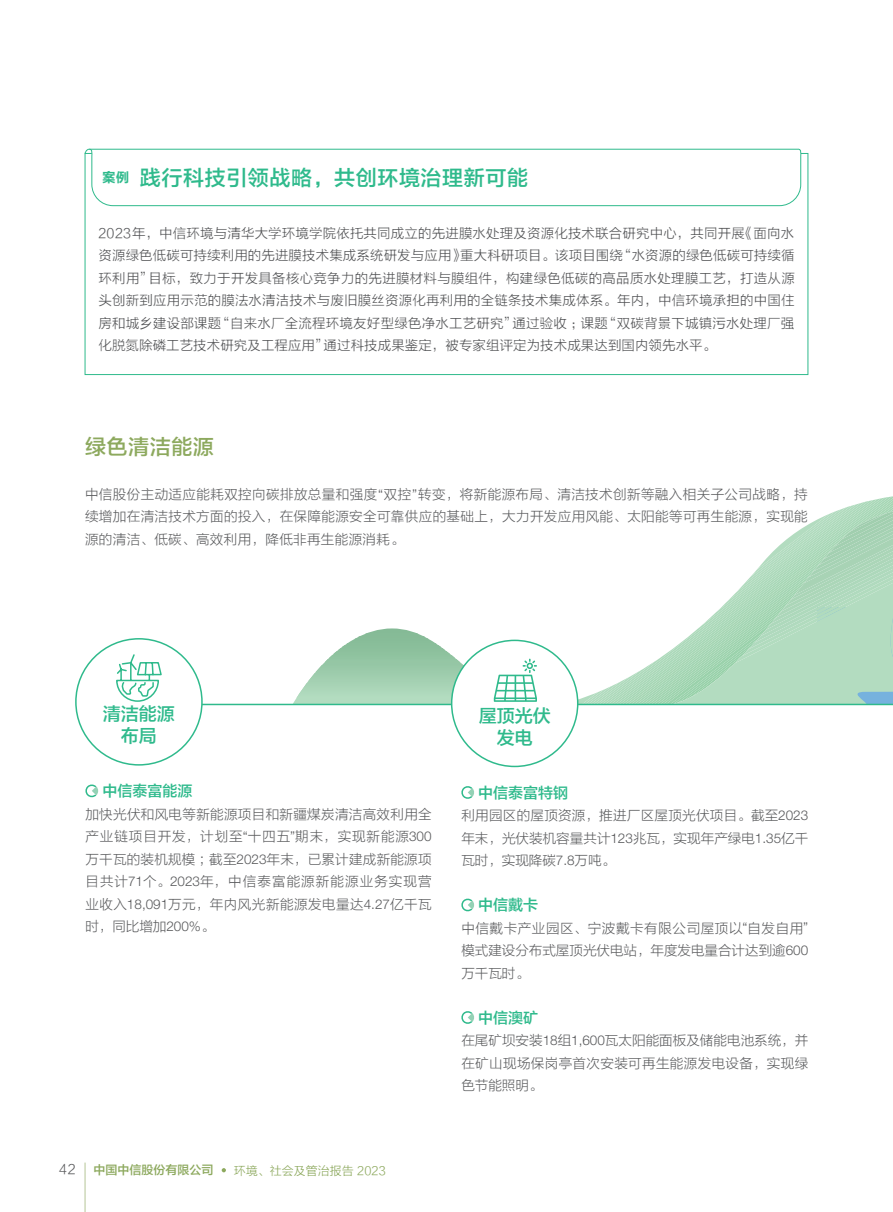
<style>
.page{position:relative;width:893px;height:1212px;background:#fff}
.page>*{position:absolute;margin:0;border:0;box-sizing:border-box;transform-origin:0 0}
.t1{font:21px "FZLTZHK GBK1 0";letter-spacing:.03em;color:#2fba8c}
.t2{font:21px "FZLTZHK GBK1 0";letter-spacing:.03em;color:#8da95e}
.t3{font:18px/22.5px "FZLTZHK GBK1 0";color:#2fba8c;text-align:center}
.t4{font:15px "FZLTZHK GBK1 0";color:#2fba8c}
.t5{font:13.5px/22.5px "FZLTXHK GBK1 0";letter-spacing:.03em;color:#57585a;text-align:justify}
.t6{font:13.5px/22.5px "FZLTXHK";letter-spacing:.005em;color:#57585a;text-align:justify}
.t7{font:12px "FZLTXHK";color:#8da95e}
.t8{font:12px "FZLTZHK GBK1 0";color:#8da95e}
.s1{font-family:"FZLTCHK GBK1 0";font-size:13.5px}
.s2{font-family:"Helvetica Neue LT Std";font-weight:300}
</style>
<div class="page">
<svg style="left:222px;top:1168px;width:4px;height:4px"></svg>
<hr style="left:85px;top:1162px;width:1px;height:50px;background:#b6c597">
<svg style="left:559px;top:496px;width:334px;height:208px"></svg>
<svg style="left:671px;top:503px;width:222px;height:201px"></svg>
<img style="left:889px;top:618px;width:4px;height:39px">
<svg style="left:365px;top:628px;width:53px;height:6px"></svg>
<hr style="left:292px;top:634px;width:241px;height:3px;background:#86bb97">
<hr style="left:292px;top:637px;width:241px;height:2px;background:#87bb97">
<hr style="left:292px;top:639px;width:241px;height:2px;background:#87bc98">
<hr style="left:292px;top:641px;width:241px;height:2px;background:#88bd99">
<hr style="left:292px;top:643px;width:241px;height:2px;background:#89be9a">
<hr style="left:292px;top:645px;width:241px;height:1px;background:#8abe9a">
<hr style="left:292px;top:646px;width:241px;height:2px;background:#8abf9b">
<hr style="left:292px;top:648px;width:241px;height:1px;background:#8bbf9c">
<hr style="left:292px;top:649px;width:241px;height:2px;background:#8cc09c">
<hr style="left:292px;top:652px;width:241px;height:1px;background:#8dc09d">
<hr style="left:292px;top:653px;width:241px;height:1px;background:#8ec19e">
<hr style="left:292px;top:654px;width:241px;height:2px;background:#8ec29e">
<hr style="left:292px;top:656px;width:241px;height:1px;background:#8fc39f">
<hr style="left:292px;top:657px;width:241px;height:1px;background:#90c3a0">
<hr style="left:292px;top:658px;width:241px;height:2px;background:#91c4a1">
<hr style="left:292px;top:660px;width:241px;height:1px;background:#93c5a3">
<hr style="left:292px;top:661px;width:241px;height:1px;background:#94c6a4">
<hr style="left:292px;top:662px;width:241px;height:1px;background:#95c6a4">
<hr style="left:292px;top:663px;width:241px;height:2px;background:#95c6a5">
<hr style="left:292px;top:665px;width:241px;height:1px;background:#96c7a5">
<hr style="left:292px;top:666px;width:241px;height:1px;background:#97c8a7">
<hr style="left:292px;top:667px;width:241px;height:1px;background:#98c8a7">
<hr style="left:292px;top:668px;width:241px;height:1px;background:#99c9a8">
<hr style="left:292px;top:669px;width:241px;height:1px;background:#9ac9a9">
<hr style="left:292px;top:670px;width:241px;height:1px;background:#9bcaaa">
<hr style="left:292px;top:671px;width:241px;height:3px;background:#9ccbab">
<hr style="left:292px;top:674px;width:241px;height:1px;background:#9dccac">
<hr style="left:292px;top:675px;width:241px;height:1px;background:#9eccad">
<hr style="left:292px;top:676px;width:241px;height:1px;background:#9fcdae">
<hr style="left:292px;top:677px;width:241px;height:1px;background:#a0ceae">
<hr style="left:292px;top:678px;width:241px;height:1px;background:#a1cfaf">
<hr style="left:292px;top:679px;width:241px;height:1px;background:#a2cfb0">
<hr style="left:292px;top:680px;width:241px;height:1px;background:#a3d0b1">
<hr style="left:292px;top:681px;width:241px;height:1px;background:#a4d0b2">
<hr style="left:292px;top:682px;width:241px;height:1px;background:#a5d2b3">
<hr style="left:292px;top:683px;width:241px;height:1px;background:#a6d2b4">
<hr style="left:292px;top:684px;width:241px;height:1px;background:#a7d3b5">
<hr style="left:292px;top:685px;width:241px;height:1px;background:#a8d3b5">
<hr style="left:292px;top:686px;width:241px;height:1px;background:#a9d4b7">
<hr style="left:292px;top:687px;width:241px;height:1px;background:#aad5b7">
<hr style="left:292px;top:688px;width:241px;height:1px;background:#abd6b8">
<hr style="left:292px;top:689px;width:241px;height:1px;background:#acd6b9">
<hr style="left:292px;top:690px;width:241px;height:1px;background:#acd7ba">
<hr style="left:292px;top:691px;width:241px;height:1px;background:#add8bb">
<hr style="left:292px;top:692px;width:241px;height:1px;background:#aed9bc">
<hr style="left:292px;top:693px;width:241px;height:1px;background:#afd9bd">
<hr style="left:292px;top:694px;width:241px;height:2px;background:#b0dabe">
<hr style="left:292px;top:696px;width:241px;height:1px;background:#b1dbbe">
<hr style="left:292px;top:697px;width:241px;height:1px;background:#b2dcbf">
<div style="left:292px;top:698px;width:241px;height:6px;background:#b3dcc0"></div>
<svg style="left:84px;top:153px;width:725px;height:222px"></svg>
<svg style="left:84px;top:148px;width:718px;height:58px"></svg>
<hr style="left:89px;top:149px;width:709px;height:1px;background:#2fba8c">
<svg style="left:85px;top:785px;width:14px;height:13px"></svg>
<svg style="left:461px;top:786px;width:13px;height:13px"></svg>
<svg style="left:461px;top:899px;width:13px;height:13px"></svg>
<svg style="left:461px;top:1011px;width:13px;height:13px"></svg>
<hr style="left:116px;top:704px;width:777px;height:1px;background:#2fba8c">
<div style="left:452px;top:640px;width:126px;height:126px;background:#fff;border-radius:50%"></div>
<div style="left:76px;top:639px;width:126px;height:126px;background:#fff;border-radius:50%"></div>
<svg style="left:116px;top:654px;width:46px;height:48px"></svg>
<svg style="left:494px;top:659px;width:43px;height:43px"></svg>
<h1 class="t1" style="left:102px;top:166px;width:427px"><span class="s1">案例</span> 践行科技引领战略，共创环境治理新可能</h1>
<p class="t6" style="left:99px;top:222px;width:698px">2023年，中信环境与清华大学环境学院依托共同成立的先进膜水处理及资源化技术联合研究中心，共同开展《面向水资源绿色低碳可持续利用的先进膜技术集成系统研发与应用》重大科研项目。该项目围绕“水资源的绿色低碳可持续循环利用”目标，致力于开发具备核心竞争力的先进膜材料与膜组件，构建绿色低碳的高品质水处理膜工艺，打造从源头创新到应用示范的膜法水清洁技术与废旧膜丝资源化再利用的全链条技术集成体系。年内，中信环境承担的中国住房和城乡建设部课题“自来水厂全流程环境友好型绿色净水工艺研究”通过验收；课题“双碳背景下城镇污水处理厂强化脱氮除磷工艺技术研究及工程应用”通过科技成果鉴定，被专家组评定为技术成果达到国内领先水平。</p>
<h1 class="t2" style="left:85px;top:435px;width:130px">绿色清洁能源</h1>
<p class="t5" style="left:85px;top:483px;width:724px">中信股份主动适应能耗双控向碳排放总量和强度<span class="s2">“</span>双控<span class="s2">”</span>转变，将新能源布局、清洁技术创新等融入相关子公司战略，持续增加在清洁技术方面的投入，在保障能源安全可靠供应的基础上，大力开发应用风能、太阳能等可再生能源，实现能源的清洁、低碳、高效利用，降低非再生能源消耗。</p>
<h2 class="t3" style="left:103px;top:702px;width:73px">清洁能源布局</h2>
<h2 class="t3" style="left:479px;top:705px;width:73px">屋顶光伏发电</h2>
<p class="t4" style="left:102px;top:783px;width:92px">中信泰富能源</p>
<p class="t5" style="left:85px;top:803px;width:348px">加快光伏和风电等新能源项目和新疆煤炭清洁高效利用全产业链项目开发，计划至<span class="s2">“</span>十四五<span class="s2">”</span>期末，实现新能源<span class="s2">300</span>万千瓦的装机规模；截至<span class="s2">2023</span>年末，已累计建成新能源项目共计<span class="s2">71</span>个。<span class="s2">2023</span>年，中信泰富能源新能源业务实现营业收入<span class="s2">18,091</span>万元，年内风光新能源发电量达<span class="s2">4.27</span>亿千瓦时，同比增加<span class="s2">200%</span>。</p>
<p class="t6" style="left:59px;top:1158px;width:18px">42</p>
<p class="t8" style="left:94px;top:1164px;width:121px">中国中信股份有限公司</p>
<p class="t7" style="left:234px;top:1164px;width:154px">环境、社会及管治报告 2023</p>
<p class="t4" style="left:478px;top:784px;width:91px">中信泰富特钢</p>
<p class="t5" style="left:461px;top:805px;width:348px">利用园区的屋顶资源，推进厂区屋顶光伏项目。截至<span class="s2">2023</span>年末，光伏装机容量共计<span class="s2">123</span>兆瓦，实现年产绿电<span class="s2">1.35</span>亿千瓦时，实现降碳<span class="s2">7.8</span>万吨。</p>
<p class="t4" style="left:478px;top:897px;width:61px">中信戴卡</p>
<p class="t5" style="left:461px;top:917px;width:348px">中信戴卡产业园区、宁波戴卡有限公司屋顶以<span class="s2">“</span>自发自用<span class="s2">”</span>模式建设分布式屋顶光伏电站，年度发电量合计达到逾<span class="s2">600</span>万千瓦时。</p>
<p class="t4" style="left:478px;top:1009px;width:61px">中信澳矿</p>
<p class="t5" style="left:461px;top:1030px;width:348px">在尾矿坝安装<span class="s2">18</span>组<span class="s2">1,600</span>瓦太阳能面板及储能电池系统，并在矿山现场保岗亭首次安装可再生能源发电设备，实现绿色节能照明。</p>
</div>
